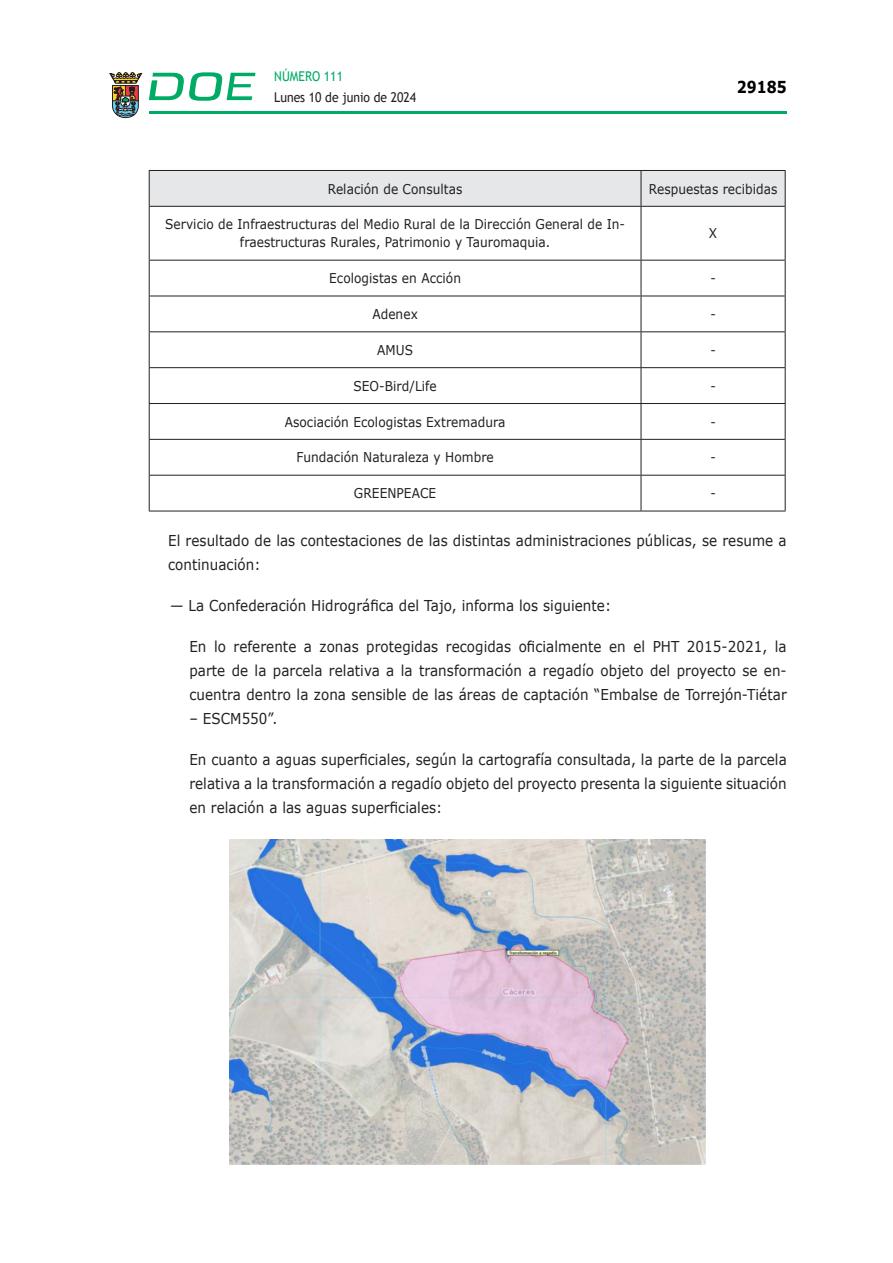
<style>
.page{position:relative;width:893px;height:1263px;background:#fff}
.page>*{position:absolute;margin:0;border:0;box-sizing:border-box;transform-origin:0 0}
.t1{font:700 16.5px "Verdana";color:#000;scale:.85 1}
.CUERPO_DE_TEXTO{font:15px/24px "Verdana";letter-spacing:.005em;color:#231f20;text-align:justify;scale:.9 1}
.CUERPO_DE_TEXTO-2{font:13.5px/18px "Verdana";letter-spacing:.005em;color:#231f20;text-align:center;scale:.9 1}
.TABLATITULO{font:13.5px "Verdana";letter-spacing:.005em;color:#231f20;scale:.9 1}
.t2{font:13.5px "Trebuchet MS";color:#231f20;scale:.9 1}
.t3{font:13.5px "Trebuchet MS";color:#00ab67;scale:.9 1}
</style>
<div class="page">
<hr style="left:149px;top:111px;width:638px;height:3px;background:#00ab66">
<svg style="left:109px;top:72px;width:33px;height:46px"></svg>
<svg style="left:149px;top:72px;width:106px;height:29px"></svg>
<div style="left:150px;top:171px;width:635px;height:35px;background:#e6e7e9"></div>
<hr style="left:149px;top:170px;width:492px;height:1px;background:#231f20">
<hr style="left:641px;top:170px;width:144px;height:1px;background:#231f20">
<hr style="left:149px;top:206px;width:492px;height:1px;background:#231f20">
<hr style="left:641px;top:206px;width:144px;height:1px;background:#231f20">
<hr style="left:149px;top:260px;width:492px;height:1px;background:#231f20">
<hr style="left:641px;top:260px;width:144px;height:1px;background:#231f20">
<hr style="left:149px;top:296px;width:492px;height:1px;background:#231f20">
<hr style="left:641px;top:296px;width:144px;height:1px;background:#231f20">
<hr style="left:149px;top:331px;width:492px;height:1px;background:#231f20">
<hr style="left:641px;top:331px;width:144px;height:1px;background:#231f20">
<hr style="left:149px;top:367px;width:492px;height:1px;background:#231f20">
<hr style="left:641px;top:367px;width:144px;height:1px;background:#231f20">
<hr style="left:149px;top:403px;width:492px;height:1px;background:#231f20">
<hr style="left:641px;top:403px;width:144px;height:1px;background:#231f20">
<hr style="left:149px;top:439px;width:492px;height:1px;background:#231f20">
<hr style="left:641px;top:439px;width:144px;height:1px;background:#231f20">
<hr style="left:149px;top:475px;width:492px;height:1px;background:#231f20">
<hr style="left:641px;top:475px;width:144px;height:1px;background:#231f20">
<hr style="left:149px;top:511px;width:492px;height:1px;background:#231f20">
<hr style="left:641px;top:511px;width:144px;height:1px;background:#231f20">
<hr style="left:149px;top:171px;width:1px;height:35px;background:#231f20">
<hr style="left:149px;top:207px;width:1px;height:53px;background:#231f20">
<hr style="left:149px;top:260px;width:1px;height:36px;background:#231f20">
<hr style="left:149px;top:296px;width:1px;height:35px;background:#231f20">
<hr style="left:149px;top:332px;width:1px;height:35px;background:#231f20">
<hr style="left:149px;top:368px;width:1px;height:35px;background:#231f20">
<hr style="left:149px;top:404px;width:1px;height:35px;background:#231f20">
<hr style="left:149px;top:440px;width:1px;height:35px;background:#231f20">
<hr style="left:149px;top:476px;width:1px;height:35px;background:#231f20">
<hr style="left:641px;top:171px;width:1px;height:35px;background:#231f20">
<hr style="left:785px;top:171px;width:1px;height:35px;background:#231f20">
<hr style="left:641px;top:207px;width:1px;height:53px;background:#231f20">
<hr style="left:785px;top:207px;width:1px;height:53px;background:#231f20">
<hr style="left:641px;top:260px;width:1px;height:36px;background:#231f20">
<hr style="left:785px;top:260px;width:1px;height:36px;background:#231f20">
<hr style="left:641px;top:296px;width:1px;height:35px;background:#231f20">
<hr style="left:785px;top:296px;width:1px;height:35px;background:#231f20">
<hr style="left:641px;top:332px;width:1px;height:35px;background:#231f20">
<hr style="left:785px;top:332px;width:1px;height:35px;background:#231f20">
<hr style="left:641px;top:368px;width:1px;height:35px;background:#231f20">
<hr style="left:785px;top:368px;width:1px;height:35px;background:#231f20">
<hr style="left:641px;top:404px;width:1px;height:35px;background:#231f20">
<hr style="left:785px;top:404px;width:1px;height:35px;background:#231f20">
<hr style="left:641px;top:440px;width:1px;height:35px;background:#231f20">
<hr style="left:785px;top:440px;width:1px;height:35px;background:#231f20">
<hr style="left:641px;top:476px;width:1px;height:35px;background:#231f20">
<hr style="left:785px;top:476px;width:1px;height:35px;background:#231f20">
<img style="left:230px;top:840px;width:476px;height:324px">
<p class="t3" style="left:274px;top:67px;width:78px">NÚMERO 111</p>
<p class="t2" style="left:274px;top:88px;width:159px">Lunes 10 de junio de 2024</p>
<p class="t1" style="left:737px;top:75px;width:60px">29185</p>
<p class="TABLATITULO" style="left:328px;top:179px;width:151px">Relación de Consultas</p>
<p class="TABLATITULO" style="left:649px;top:179px;width:144px">Respuestas recibidas</p>
<p class="CUERPO_DE_TEXTO-2" style="left:165px;top:215px;width:513px">Servicio de Infraestructuras del Medio Rural de la Dirección General de In&shy;fraestructuras Rurales, Patrimonio y Tauromaquia.</p>
<p class="CUERPO_DE_TEXTO-2" style="left:709px;top:224px;width:11px">X</p>
<p class="CUERPO_DE_TEXTO-2" style="left:329px;top:269px;width:148px">Ecologistas en Acción</p>
<p class="CUERPO_DE_TEXTO-2" style="left:710px;top:269px;width:8px">-</p>
<p class="CUERPO_DE_TEXTO-2" style="left:372px;top:305px;width:52px">Adenex</p>
<p class="CUERPO_DE_TEXTO-2" style="left:710px;top:305px;width:8px">-</p>
<p class="CUERPO_DE_TEXTO-2" style="left:377px;top:341px;width:41px">AMUS</p>
<p class="CUERPO_DE_TEXTO-2" style="left:710px;top:341px;width:8px">-</p>
<p class="CUERPO_DE_TEXTO-2" style="left:353px;top:377px;width:94px">SEO-Bird/Life</p>
<p class="CUERPO_DE_TEXTO-2" style="left:710px;top:377px;width:8px">-</p>
<p class="CUERPO_DE_TEXTO-2" style="left:285px;top:412px;width:247px">Asociación Ecologistas Extremadura</p>
<p class="CUERPO_DE_TEXTO-2" style="left:710px;top:412px;width:8px">-</p>
<p class="CUERPO_DE_TEXTO-2" style="left:296px;top:448px;width:221px">Fundación Naturaleza y Hombre</p>
<p class="CUERPO_DE_TEXTO-2" style="left:710px;top:448px;width:8px">-</p>
<p class="CUERPO_DE_TEXTO-2" style="left:354px;top:484px;width:93px">GREENPEACE</p>
<p class="CUERPO_DE_TEXTO-2" style="left:710px;top:484px;width:8px">-</p>
<p class="CUERPO_DE_TEXTO" style="left:168px;top:529px;width:689px">El resultado de las contestaciones de las distintas administraciones públicas, se resume a continuación:</p>
<p class="CUERPO_DE_TEXTO" style="left:170px;top:594px;width:492px">— La Confederación Hidrográfica del Tajo, informa los siguiente:</p>
<p class="CUERPO_DE_TEXTO" style="left:189px;top:635px;width:665px">En lo referente a zonas protegidas recogidas oficialmente en el PHT 2015-2021, la parte de la parcela relativa a la transformación a regadío objeto del proyecto se en&shy;cuentra dentro la zona sensible de las áreas de captación “Embalse de Torrejón-Tiétar</p>
<p class="CUERPO_DE_TEXTO" style="left:189px;top:707px;width:99px">– ESCM550”.</p>
<p class="CUERPO_DE_TEXTO" style="left:189px;top:748px;width:665px">En cuanto a aguas superficiales, según la cartografía consultada, la parte de la parcela relativa a la transformación a regadío objeto del proyecto presenta la siguiente situación en relación a las aguas superficiales:</p>
</div>
